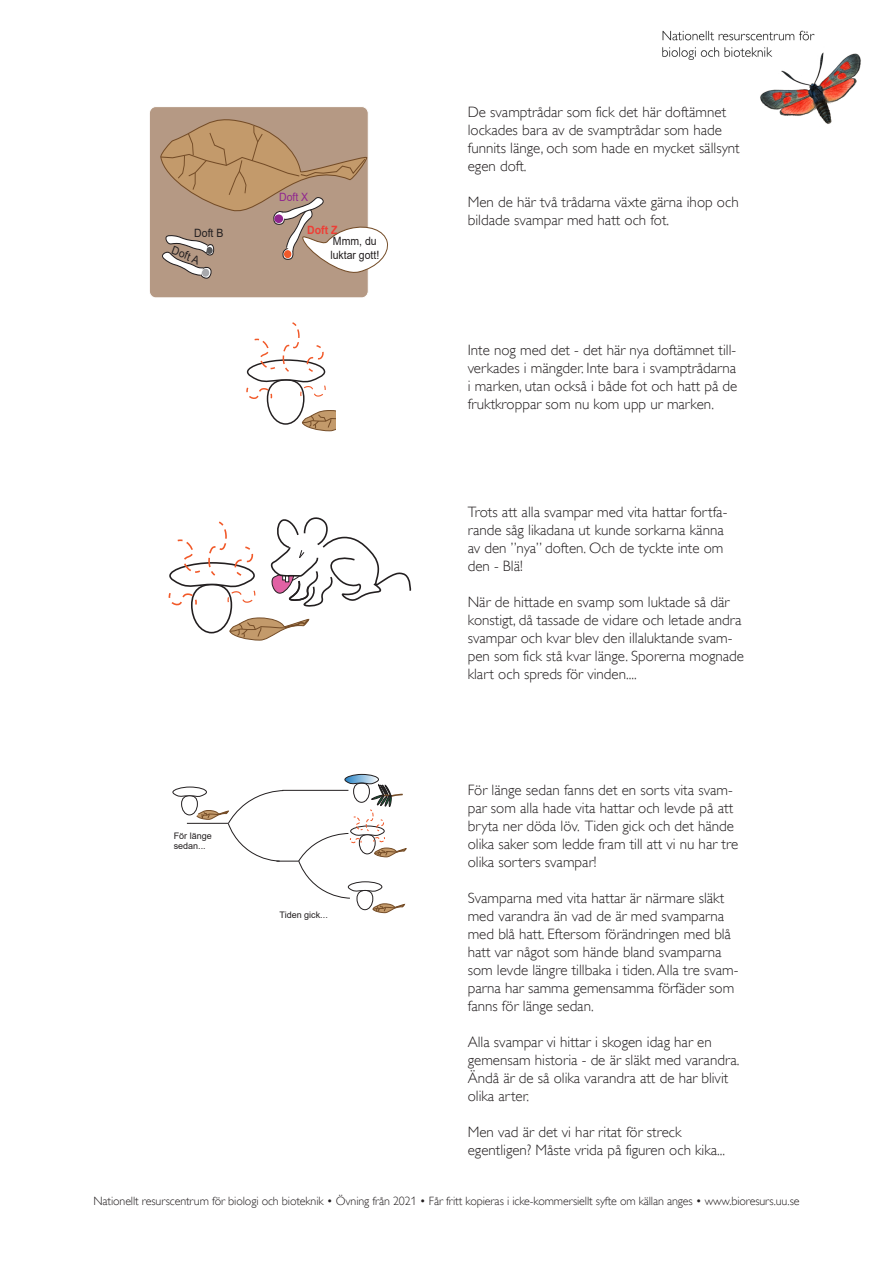
<style>
.page{position:relative;width:893px;height:1263px;background:#fff}
.page>*{position:absolute;margin:0;border:0;box-sizing:border-box;transform-origin:0 0}
.Faktatext{font:300 15px/18px "Gill Alt One";color:#231f20}
.t1{font:300 12px "Gill Alt One";letter-spacing:-.01em;color:#231f20}
.t2{font:11.4px/13.6px "Arial";color:#231f20;scale:.92 1}
.t3{font:700 11.4px "Arial";color:#ee3e35;scale:.92 1}
.t4{font:11.4px "Arial";color:#90268f;scale:.92 1}
.t5{font:11.25px "Arial";color:#231f20;scale:.94 1}
.t6{font:9px/10.8px "Arial";color:#231f20}
</style>
<div class="page">
<img style="left:662px;top:30px;width:199px;height:94px">
<div style="left:149px;top:107px;width:219px;height:191px;background:#b59984;border-radius:7px"></div>
<div style="left:149px;top:106px;width:219px;height:192px;border:1px solid #fff;border-radius:7px"></div>
<svg style="left:160px;top:114px;width:228px;height:165px"></svg>
<svg style="left:172px;top:774px;width:235px;height:139px"></svg>
<svg style="left:246px;top:322px;width:89px;height:109px"></svg>
<svg style="left:168px;top:517px;width:244px;height:123px"></svg>
<p class="t4" style="left:279px;top:189px;width:33px">Doft X</p>
<p class="t2" style="left:194px;top:226px;width:33px">Doft B</p>
<p class="t3" style="left:307px;top:222px;width:34px">Doft Z</p>
<p class="t2" style="left:330px;top:234px;width:55px">Mmm, du luktar gott!</p>
<p class="t5" style="left:176px;top:242px;width:32px;rotate:23deg">Doft A</p>
<p class="t6" style="left:174px;top:830px;width:40px">För länge sedan...</p>
<p class="t6" style="left:280px;top:910px;width:50px">Tiden gick...</p>
<p class="Faktatext" style="left:468px;top:103px;width:274px">De svamptrådar som fick det här doftämnet lockades bara av de svamptrådar som hade funnits länge, och som hade en mycket sällsynt egen doft.</p>
<p class="Faktatext" style="left:468px;top:193px;width:272px">Men de här två trådarna växte gärna ihop och bildade svampar med hatt och fot.</p>
<p class="Faktatext" style="left:468px;top:341px;width:271px;text-align:justify">Inte nog med det - det här nya doftämnet till&shy;verkades i mängder. Inte bara i svamptrådarna i marken, utan också i både fot och hatt på de fruktkroppar som nu kom upp ur marken.</p>
<p class="Faktatext" style="left:468px;top:503px;width:261px">Trots att alla svampar med vita hattar fortfa&shy;rande såg likadana ut kunde sorkarna känna av den ”nya” doften. Och de tyckte inte om den - Blä!</p>
<p class="Faktatext" style="left:468px;top:593px;width:278px">När de hittade en svamp som luktade så där konstigt, då tassade de vidare och letade andra svampar och kvar blev den illaluktande svam&shy;pen som fick stå kvar länge. Sporerna mognade klart och spreds för vinden....</p>
<p class="Faktatext" style="left:468px;top:781px;width:272px">För länge sedan fanns det en sorts vita svam&shy;par som alla hade vita hattar och levde på att bryta ner döda löv. Tiden gick och det hände olika saker som ledde fram till att vi nu har tre olika sorters svampar!</p>
<p class="Faktatext" style="left:468px;top:889px;width:272px">Svamparna med vita hattar är närmare släkt med varandra än vad de är med svamparna med blå hatt. Eftersom förändringen med blå hatt var något som hände bland svamparna som levde längre tillbaka i tiden. Alla tre svam&shy;parna har samma gemensamma förfäder som fanns för länge sedan.</p>
<p class="Faktatext" style="left:468px;top:1033px;width:273px">Alla svampar vi hittar i skogen idag har en gemensam historia - de är släkt med varandra.<br>Ändå är de så olika varandra att de har blivit olika arter.</p>
<p class="Faktatext" style="left:468px;top:1123px;width:259px">Men vad är det vi har ritat för streck egentligen? Måste vrida på figuren och kika...</p>
<p class="t1" style="left:93px;top:1194px;width:708px">Nationellt resurscentrum för biologi och bioteknik • Övning från 2021 • Får fritt kopieras i icke-kommersiellt syfte om källan anges • www.bioresurs.uu.se</p>
</div>
